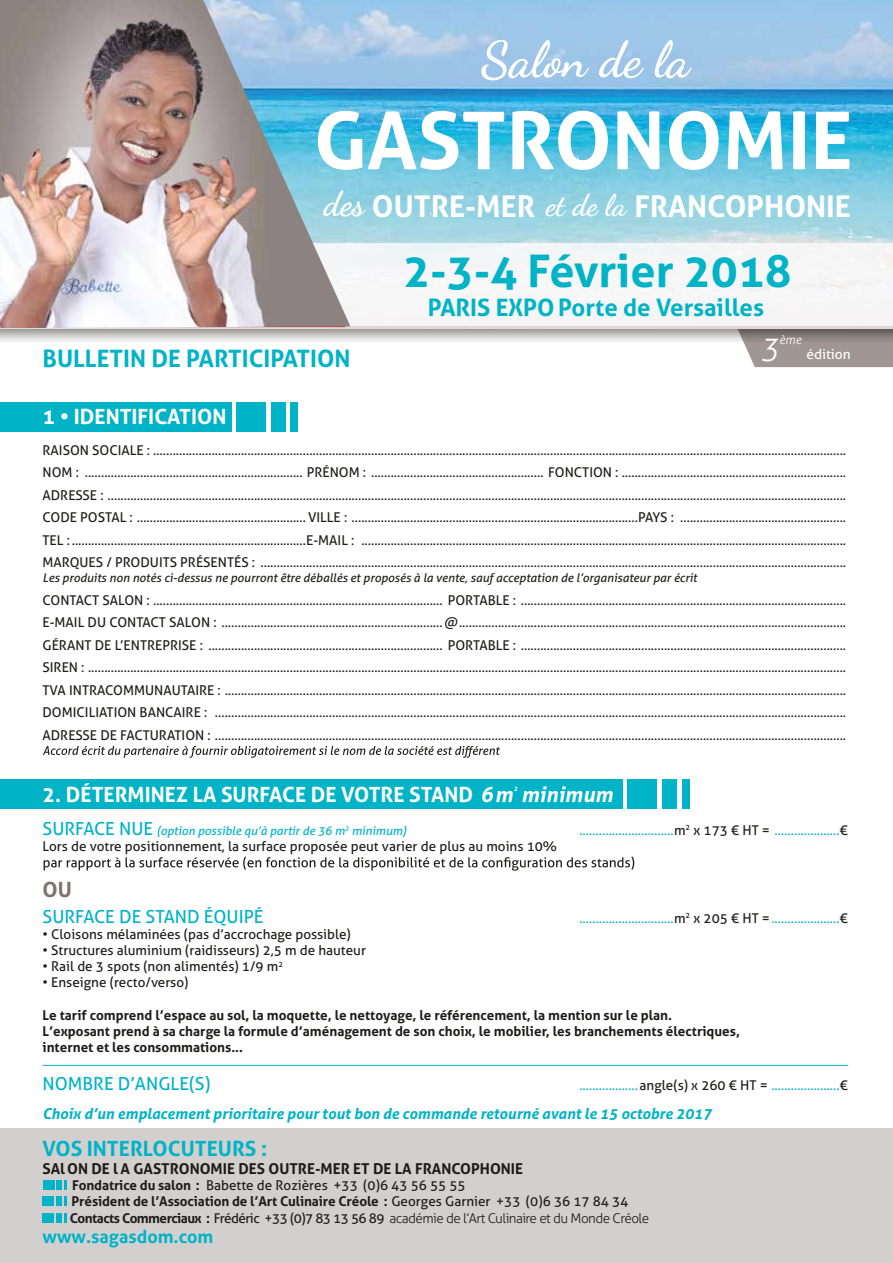
<style>
.page{position:relative;width:893px;height:1263px;background:#fff}
.page>*{position:absolute;margin:0;border:0;box-sizing:border-box;transform-origin:0 0}
.t1{font:700 79.5px "Aller";color:#fff}
.t2{font:700 50.25px "Dancing Script";color:#fff}
.t3{font:700 45px "Aller";color:#00b3c6}
.t4{font:700 34.5px "Dancing Script";color:#fff}
.t5{font:italic 300 31.65px "Aller";color:#fff}
.t6{font:700 30px "Aller";color:#fff}
.t7{font:700 24px "Aller";color:#00b3c6}
.t8{font:700 21px "Aller";color:#fff}
.t9{font:700 21px "Aller";color:#00b3c6}
.t10{font:700 21px "Aller";color:#7d7370}
.t11{font:18px "Aller";color:#00b3c6}
.t12{font:700 18px "Aller";color:#00b3c6}
.t13{font:italic 700 15px "Aller";color:#00b3c6}
.t14{font:700 15px "Aller";color:#1d1d1b}
.t15{font:13.8px "Aller";color:#fff}
.t16{font:13.5px/22.5px "Aller";color:#1d1d1b;text-align:justify}
.t17{font:700 13.5px/16.2px "Aller";color:#1d1d1b}
.t18{font:13.5px "Aller";color:#00b3c6}
.t19{font:italic 300 12.3px "Aller";color:#fff}
.t20{font:italic 12px "Aller";color:#1d1d1b}
.t21{font:italic 12px "Aller";color:#00b3c6}
.t22{font:italic 700 6.45px "Aller";color:#fff}
.s1{font-family:"Dancing Script"}
.s2{font-style:italic}
.s3{font-style:normal;font-size:18px}
.s4{color:#1d1d1b}
.s5{font-weight:400}
.s6{font-weight:300}
</style>
<div class="page">
<svg style="left:622px;top:341px;width:271px;height:26px;fill:#a09795"></svg>
<svg style="left:0;top:328px;width:893px;height:13px;background:#bdbcbb"></svg>
<img style="left:350px;top:0;width:543px;height:328px">
<div style="left:0;top:243px;width:893px;height:83px;background:#f6f6f6"></div>
<div style="left:0;top:1129px;width:893px;height:134px;background:#d4cfcf"></div>
<div style="left:0;top:779px;width:622px;height:30px;background:#00b3c6"></div>
<div style="left:627px;top:779px;width:30px;height:30px;background:#00b3c6"></div>
<div style="left:662px;top:779px;width:15px;height:30px;background:#00b3c6"></div>
<div style="left:682px;top:779px;width:7px;height:30px;background:#00b3c6"></div>
<div style="left:0;top:402px;width:232px;height:30px;background:#00b3c6"></div>
<div style="left:236px;top:402px;width:30px;height:30px;background:#00b3c6"></div>
<div style="left:271px;top:402px;width:15px;height:30px;background:#00b3c6"></div>
<div style="left:291px;top:402px;width:7px;height:30px;background:#00b3c6"></div>
<svg style="left:43px;top:746px;width:457px;height:12px"></svg>
<hr style="left:43px;top:1065px;width:805px;height:1px;background:#00b3c6">
<svg style="left:44px;top:857px;width:590px;height:14px"></svg>
<div style="left:43px;top:1180px;width:11px;height:10px;background:#00b3c6"></div>
<div style="left:56px;top:1180px;width:6px;height:10px;background:#00b3c6"></div>
<svg style="left:64px;top:1180px;width:3px;height:10px"></svg>
<div style="left:42px;top:1213px;width:12px;height:10px;background:#00b3c6"></div>
<div style="left:56px;top:1213px;width:6px;height:10px;background:#00b3c6"></div>
<svg style="left:64px;top:1213px;width:2px;height:10px"></svg>
<div style="left:43px;top:1196px;width:11px;height:10px;background:#00b3c6"></div>
<div style="left:56px;top:1196px;width:6px;height:10px;background:#00b3c6"></div>
<svg style="left:64px;top:1196px;width:3px;height:10px"></svg>
<img style="left:0;top:0;width:350px;height:328px">
<h2 class="t2" style="left:481px;top:28px;width:210px">Salon de la</h2>
<h1 class="t1" style="left:314px;top:92px;width:540px">GASTRONOMIE</h1>
<h3 class="t6" style="left:372px;top:188px;width:480px">OUTRE-MER <span class="s1">et de la</span> FRANCOPHONIE</h3>
<h3 class="t3" style="left:403px;top:243px;width:390px">2-3-4 Février 2018</h3>
<h3 class="t7" style="left:428px;top:293px;width:338px">PARIS EXPO Porte de Versailles</h3>
<h3 class="t5" style="left:760px;top:328px;width:21px">3</h3>
<p class="t19" style="left:779px;top:332px;width:24px">ème</p>
<h3 class="t4" style="left:324px;top:182px;width:42px">des</h3>
<p class="t15" style="left:806px;top:345px;width:46px">édition</p>
<h3 class="t7" style="left:43px;top:344px;width:309px">BULLETIN DE PARTICIPATION</h3>
<h3 class="t8" style="left:43px;top:404px;width:185px">1 • IDENTIFICATION</h3>
<p class="t16" style="left:43px;top:439px;width:805px">RAISON SOCIALE : .....................................................................................................................................................................................................................<br>NOM : ................................................................... PRÉNOM : ..................................................... FONCTION : .....................................................................<br>ADRESSE : ...................................................................................................................................................................................................................................<br>CODE POSTAL : ....................................................VILLE : ........................................................................................PAYS : ...................................................<br>TEL : ........................................................................E-MAIL : .....................................................................................................................................................<br>MARQUES / PRODUITS PRÉSENTÉS : ....................................................................................................................................................................................</p>
<p class="t20" style="left:43px;top:571px;width:656px">Les produits non notés ci-dessus ne pourront être déballés et proposés à la vente, sauf acceptation de l’organisateur par écrit</p>
<p class="t16" style="left:43px;top:589px;width:805px">CONTACT SALON : ......................................................................................... PORTABLE : ....................................................................................................<br>E-MAIL DU CONTACT SALON : ....................................................................@.......................................................................................................................<br>GÉRANT DE L’ENTREPRISE : ........................................................................ PORTABLE : ....................................................................................................<br>SIREN : .........................................................................................................................................................................................................................................<br>TVA INTRACOMMUNAUTAIRE : ...............................................................................................................................................................................................<br>DOMICILIATION BANCAIRE : ..................................................................................................................................................................................................<br>ADRESSE DE FACTURATION : ..................................................................................................................................................................................................</p>
<h3 class="t8" style="left:43px;top:781px;width:572px">2. DÉTERMINEZ LA SURFACE DE VOTRE STAND <span class="s2">6 m minimum</span></h3>
<p class="t22" style="left:514px;top:785px;width:5px">2</p>
<p class="t21" style="left:43px;top:823px;width:366px"><span class="s3">SURFACE NUE</span> (option possible qu’à partir de 36 m<sup>2</sup> minimum)</p>
<p class="t18" style="left:579px;top:822px;width:270px">.............................<span class="s4">m</span><sup>2</sup> <span class="s4">x 173 € HT =</span> ....................<span class="s4">€</span></p>
<p class="t16" style="left:43px;top:835px;width:516px">Lors de votre positionnement, la surface proposée peut varier de plus au moins 10%</p>
<h3 class="t10" style="left:43px;top:876px;width:31px">OU</h3>
<h3 class="t11" style="left:43px;top:905px;width:223px">SURFACE DE STAND ÉQUIPÉ</h3>
<p class="t18" style="left:579px;top:909px;width:270px">.............................<span class="s4">m</span><sup>2</sup> <span class="s4">x 205 € HT =</span>.....................<span class="s4">€</span></p>
<p class="t16" style="left:43px;top:923px;width:310px">• Cloisons mélaminées (pas d’accrochage possible)</p>
<p class="t16" style="left:43px;top:939px;width:325px">• Structures aluminium (raidisseurs) 2,5 m de hauteur</p>
<p class="t16" style="left:43px;top:955px;width:242px">• Rail de 3 spots (non alimentés) 1/9 m<sup>2</sup></p>
<p class="t16" style="left:43px;top:971px;width:148px">• Enseigne (recto/verso)</p>
<p class="t17" style="left:43px;top:1007px;width:699px">Le tarif comprend l’espace au sol, la moquette, le nettoyage, le référencement, la mention sur le plan.<br>L’exposant prend à sa charge la formule d’aménagement de son choix, le mobilier, les branchements électriques, internet et les consommations...</p>
<h3 class="t11" style="left:43px;top:1073px;width:169px">NOMBRE D’ANGLE(S)</h3>
<p class="t18" style="left:579px;top:1077px;width:270px">..................<span class="s4">angle(s) x 260 € HT =</span> .....................<span class="s4">€</span></p>
<p class="t13" style="left:43px;top:1104px;width:671px">Choix d’un emplacement prioritaire pour tout bon de commande retourné avant le 15 octobre 2017</p>
<h3 class="t9" style="left:43px;top:1135px;width:226px">VOS INTERLOCUTEURS :</h3>
<p class="t14" style="left:43px;top:1159px;width:482px">SAlON DE l A GASTRONOMIE DES OUTRE-MER ET DE LA FRANCOPHONIE</p>
<p class="t17" style="left:70px;top:1177px;width:581px">Fondatrice du salon : <span class="s5">Babette de Rozières +33 (0)6 43 56 55 55<br></span>Président de l’Association de l’Art Culinaire Créole : <span class="s5">Georges Garnier +33 (0)6 36 17 84 34<br></span>Contacts Commerciaux : <span class="s5">Frédéric +33 (0)7 83 13 56 89</span> <span class="s6">académie de l’Art Culinaire et du Monde Créole</span></p>
<h3 class="t12" style="left:43px;top:1225px;width:172px">www.sagasdom.com</h3>
</div>
